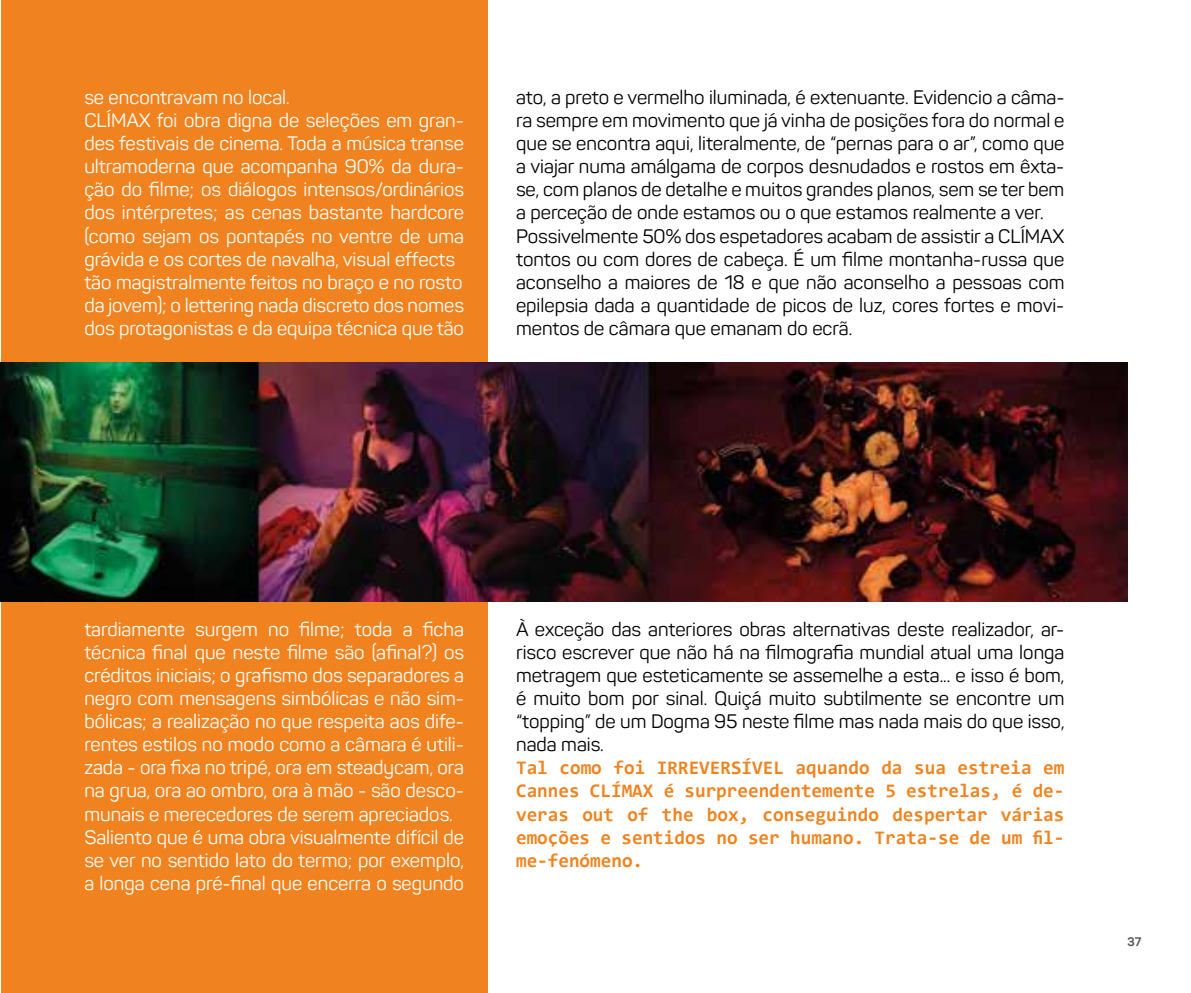
<style>
.page{position:relative;width:1191px;height:993px;background:#fff}
.page>*{position:absolute;margin:0;border:0;box-sizing:border-box;transform-origin:0 0}
.t1{font:19.25px/23.1px "Panton";color:#fff}
.t2{font:19.25px/23.1px "Panton";color:#000}
.t3{font:700 19.25px/23.1px "Consolas";color:#f0831e;text-align:justify}
.t4{font:700 12.25px "Panton";color:#575756}
</style>
<div class="page">
<div style="left:1px;top:0;width:486px;height:992px;background:#f0831f"></div>
<img style="left:0;top:362px;width:1127px;height:239px">
<p class="t1" style="left:84px;top:85px;width:381px">se encontravam no local.<br>CLÍMAX foi obra digna de seleções em gran&shy;des festivais de cinema. Toda a música transe ultramoderna que acompanha 90% da dura&shy;ção do filme; os diálogos intensos/ordinários dos intérpretes; as cenas bastante hardcore (como sejam os pontapés no ventre de uma grávida e os cortes de navalha, visual effects tão magistralmente feitos no braço e no rosto da jovem); o lettering nada discreto dos nomes dos protagonistas e da equipa técnica que tão</p>
<p class="t2" style="left:516px;top:85px;width:550px">ato, a preto e vermelho iluminada, é extenuante. Evidencio a câma&shy;ra sempre em movimento que já vinha de posições fora do normal e que se encontra aqui, literalmente, de “pernas para o ar”, como que a viajar numa amálgama de corpos desnudados e rostos em êxta&shy;se, com planos de detalhe e muitos grandes planos, sem se ter bem a perceção de onde estamos ou o que estamos realmente a ver.<br>Possivelmente 50% dos espetadores acabam de assistir a CLÍMAX tontos ou com dores de cabeça. É um filme montanha-russa que aconselho a maiores de 18 e que não aconselho a pessoas com epilepsia dada a quantidade de picos de luz, cores fortes e movi&shy;mentos de câmara que emanam do ecrã.</p>
<p class="t1" style="left:84px;top:617px;width:381px">tardiamente surgem no filme; toda a ficha técnica final que neste filme são (afinal?) os créditos iniciais; o grafismo dos separadores a negro com mensagens simbólicas e não sim&shy;bólicas; a realização no que respeita aos dife&shy;rentes estilos no modo como a câmara é utili&shy;zada - ora fixa no tripé, ora em steadycam, ora na grua, ora ao ombro, ora à mão - são desco&shy;munais e merecedores de serem apreciados.<br>Saliento que é uma obra visualmente difícil de se ver no sentido lato do termo; por exemplo, a longa cena pré-final que encerra o segundo</p>
<p class="t2" style="left:516px;top:617px;width:550px;text-align:justify">À exceção das anteriores obras alternativas deste realizador, ar&shy;risco escrever que não há na filmografia mundial atual uma longa metragem que esteticamente se assemelhe a esta... e isso é bom, é muito bom por sinal. Quiçá muito subtilmente se encontre um “topping” de um Dogma 95 neste filme mas nada mais do que isso, nada mais.</p>
<p class="t3" style="left:516px;top:756px;width:550px">Tal como foi IRREVERSÍVEL aquando da sua estreia em Cannes CLÍMAX é surpreendentemente 5 estrelas, é de&shy;veras out of the box, conseguindo despertar várias emoções e sentidos no ser humano. Trata-se de um fil&shy;me-fenómeno.</p>
<p class="t4" style="left:1127px;top:933px;width:16px">37</p>
</div>
